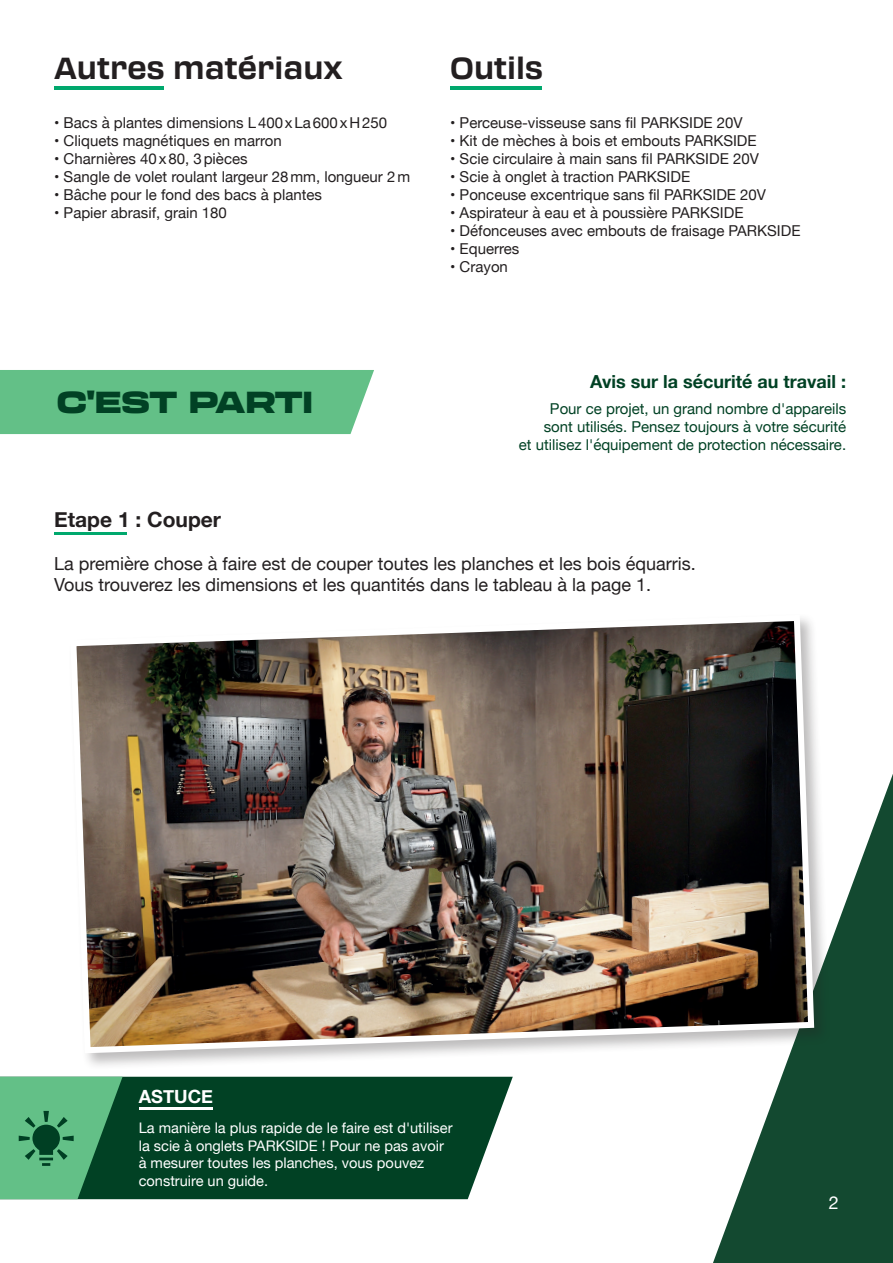
<style>
.page{position:relative;width:893px;height:1263px;background:#fff}
.page>*{position:absolute;margin:0;border:0;box-sizing:border-box;transform-origin:0 0}
.t1{font:700 30px "Transducer";color:#231f20}
.t2{font:900 expanded 30px "Transducer";color:#014124}
.t3{font:700 21px "Helvetica Neue";color:#231f20}
.t4{font:700 18.15px "Helvetica Neue";color:#fff}
.t5{font:18px/21.6px "Helvetica Neue";color:#231f20}
.t6{font:700 18px "Helvetica Neue";color:#014124}
.t7{font:18px "Helvetica Neue";color:#fff}
.t8{font:15px "Helvetica Neue";color:#231f20}
.t9{font:15px/18px "Helvetica Neue";color:#014124;text-align:right}
.t10{font:14.55px/17.5px "Helvetica Neue";color:#fff}
</style>
<div class="page">
<svg style="left:713px;top:774px;width:180px;height:489px;fill:#134930"></svg>
<hr style="left:54px;top:86px;width:109px;height:4px;background:#00a86d">
<hr style="left:450px;top:86px;width:92px;height:4px;background:#00a86d">
<div style="left:0;top:370px;width:374px;height:64px;background:#63c087"></div>
<hr style="left:54px;top:532px;width:72px;height:2px;background:#00a86d">
<div style="left:68px;top:612px;width:763px;height:458px;background:#231f20;opacity:.3"></div>
<img style="left:68px;top:612px;width:749px;height:444px">
<div style="left:123px;top:1077px;width:390px;height:122px;background:#014124"></div>
<svg style="left:0;top:1077px;width:123px;height:122px;background:#4aa06e"></svg>
<hr style="left:139px;top:1108px;width:73px;height:2px;background:#fff">
<h1 class="t1" style="left:54px;top:47px;width:290px">Autres matériaux</h1>
<p class="t8" style="left:54px;top:112px;width:334px">• Bacs à plantes dimensions L400xLa600xH250</p>
<p class="t8" style="left:54px;top:130px;width:229px">• Cliquets magnétiques en marron</p>
<p class="t8" style="left:54px;top:148px;width:195px">• Charnières 40x80, 3pièces</p>
<p class="t8" style="left:54px;top:166px;width:357px">• Sangle de volet roulant largeur 28mm, longueur 2m</p>
<p class="t8" style="left:54px;top:184px;width:269px">• Bâche pour le fond des bacs à plantes</p>
<p class="t8" style="left:54px;top:202px;width:174px">• Papier abrasif, grain 180</p>
<h1 class="t2" style="left:57px;top:379px;width:258px">C'EST PARTI</h1>
<h1 class="t1" style="left:450px;top:47px;width:94px">Outils</h1>
<p class="t8" style="left:450px;top:112px;width:294px">• Perceuse-visseuse sans fil PARKSIDE 20V</p>
<p class="t8" style="left:450px;top:130px;width:308px">• Kit de mèches à bois et embouts PARKSIDE</p>
<p class="t8" style="left:450px;top:148px;width:310px">• Scie circulaire à main sans fil PARKSIDE 20V</p>
<p class="t8" style="left:450px;top:166px;width:241px">• Scie à onglet à traction PARKSIDE</p>
<p class="t8" style="left:450px;top:184px;width:317px">• Ponceuse excentrique sans fil PARKSIDE 20V</p>
<p class="t8" style="left:450px;top:202px;width:295px">• Aspirateur à eau et à poussière PARKSIDE</p>
<p class="t8" style="left:450px;top:220px;width:352px">• Défonceuses avec embouts de fraisage PARKSIDE</p>
<p class="t8" style="left:450px;top:238px;width:71px">• Equerres</p>
<p class="t8" style="left:450px;top:256px;width:59px">• Crayon</p>
<p class="t6" style="left:590px;top:367px;width:257px">Avis sur la sécurité au travail :</p>
<p class="t9" style="left:519px;top:401px;width:329px">Pour ce projet, un grand nombre d'appareils sont utilisés. Pensez toujours à votre sécurité<br>et utilisez l'équipement de protection nécessaire.</p>
<h2 class="t3" style="left:54px;top:503px;width:168px">Etape 1 : Couper</h2>
<p class="t5" style="left:54px;top:554px;width:643px">La première chose à faire est de couper toutes les planches et les bois équarris.<br>Vous trouverez les dimensions et les quantités dans le tableau à la page 1.</p>
<p class="t4" style="left:139px;top:1082px;width:76px">ASTUCE</p>
<p class="t10" style="left:139px;top:1120px;width:315px">La manière la plus rapide de le faire est d'utiliser la scie à onglets PARKSIDE ! Pour ne pas avoir à mesurer toutes les planches, vous pouvez construire un guide.</p>
<p class="t7" style="left:829px;top:1189px;width:12px">2</p>
</div>
